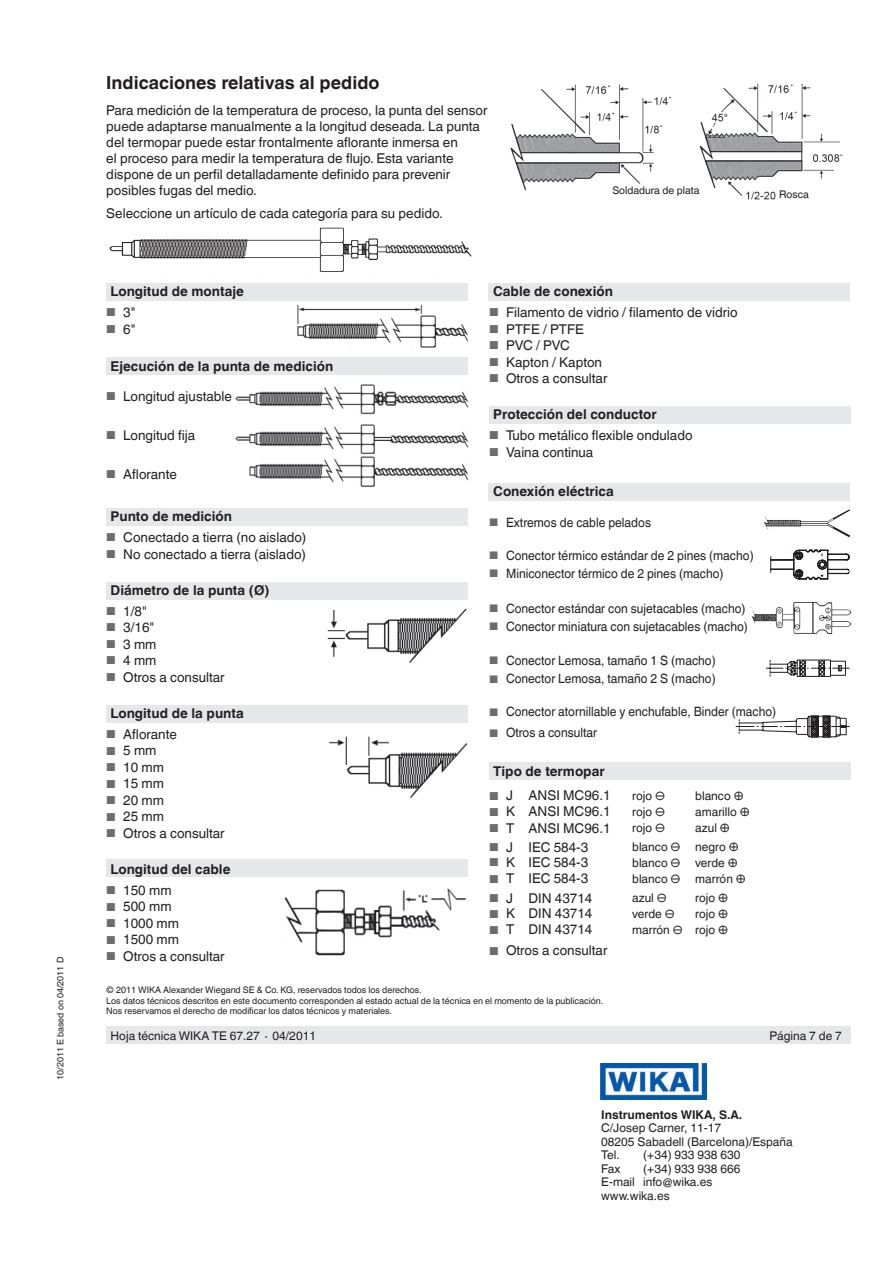
<style>
.page{position:relative;width:893px;height:1263px;background:#fff}
.page>*{position:absolute;margin:0;border:0;box-sizing:border-box;transform-origin:0 0}
.t1{font:700 18px "Helvetica World";color:#231f20}
.t2{font:13.5px/16px "Helvetica World";color:#231f20}
.t3{font:700 13.5px "Helvetica World";color:#231f20}
.t4{font:12.9px "Helvetica World";color:#231f20;scale:.94 1}
.t5{font:12px/13.5px "Helvetica World";color:#231f20}
.t6{font:700 12px "Helvetica World";color:#231f20}
.t7{font:10.5px "Helvetica World";color:#231f20}
.t8{font:9px/10.5px "Helvetica World";color:#231f20}
.s1{font-size:11.55px;color:#6c6d70}
.s2{font-size:10.95px;color:#6c6d70}
</style>
<div class="page">
<img style="left:601px;top:1063px;width:105px;height:36px">
<div style="left:106px;top:1027px;width:744px;height:17px;background:#e6e7e9"></div>
<div style="left:106px;top:284px;width:362px;height:17px;background:#e6e7e9"></div>
<div style="left:489px;top:763px;width:361px;height:17px;background:#e6e7e9"></div>
<div style="left:488px;top:283px;width:362px;height:17px;background:#e6e7e9"></div>
<div style="left:488px;top:483px;width:362px;height:17px;background:#e6e7e9"></div>
<img style="left:699px;top:83px;width:144px;height:117px">
<div style="left:489px;top:406px;width:361px;height:17px;background:#e6e7e9"></div>
<img style="left:510px;top:84px;width:162px;height:107px">
<div style="left:106px;top:358px;width:362px;height:17px;background:#e6e7e9"></div>
<div style="left:106px;top:508px;width:362px;height:17px;background:#e6e7e9"></div>
<div style="left:106px;top:705px;width:362px;height:17px;background:#e6e7e9"></div>
<div style="left:106px;top:582px;width:362px;height:17px;background:#e6e7e9"></div>
<div style="left:106px;top:860px;width:362px;height:17px;background:#e6e7e9"></div>
<img style="left:297px;top:305px;width:171px;height:45px">
<img style="left:235px;top:383px;width:234px;height:32px">
<img style="left:235px;top:423px;width:234px;height:31px">
<img style="left:249px;top:455px;width:220px;height:32px">
<img style="left:344px;top:608px;width:123px;height:55px">
<img style="left:329px;top:736px;width:139px;height:62px">
<img style="left:284px;top:888px;width:185px;height:68px">
<img style="left:327px;top:610px;width:17px;height:47px">
<img style="left:109px;top:227px;width:363px;height:45px">
<img style="left:764px;top:509px;width:86px;height:29px">
<svg style="left:766px;top:659px;width:84px;height:18px"></svg>
<svg style="left:735px;top:715px;width:115px;height:23px"></svg>
<svg style="left:770px;top:549px;width:80px;height:31px"></svg>
<img style="left:750px;top:602px;width:102px;height:32px">
<p class="t8" style="left:55px;top:1080px;width:125px;rotate:-90deg">10/2011 E based on 04/2011 D</p>
<h1 class="t1" style="left:106px;top:73px;width:275px">Indicaciones relativas al pedido</h1>
<p class="t2" style="left:106px;top:102px;width:383px">Para medición de la temperatura de proceso, la punta del sensor puede adaptarse manualmente a la longitud deseada. La punta del termopar puede estar frontalmente aflorante inmersa en<br>el proceso para medir la temperatura de flujo. Esta variante dispone de un perfil detalladamente definido para prevenir posibles fugas del medio.</p>
<p class="t2" style="left:106px;top:205px;width:338px">Seleccione un artículo de cada categoría para su pedido.</p>
<p class="t7" style="left:612px;top:185px;width:89px">Soldadura de plata</p>
<p class="t7" style="left:779px;top:189px;width:31px">Rosca</p>
<p class="t3" style="left:111px;top:284px;width:135px">Longitud de montaje</p>
<p class="t2" style="left:106px;top:304px;width:31px"><span class="s1">■</span> 3"</p>
<p class="t2" style="left:106px;top:321px;width:31px"><span class="s1">■</span> 6"</p>
<p class="t3" style="left:111px;top:359px;width:224px">Ejecución de la punta de medición</p>
<p class="t2" style="left:106px;top:388px;width:127px"><span class="s1">■</span> Longitud ajustable</p>
<p class="t2" style="left:106px;top:427px;width:91px"><span class="s1">■</span> Longitud fija</p>
<p class="t2" style="left:106px;top:466px;width:72px"><span class="s1">■</span> Aflorante</p>
<p class="t3" style="left:111px;top:509px;width:123px">Punto de medición</p>
<p class="t2" style="left:106px;top:529px;width:202px"><span class="s1">■</span> Conectado a tierra (no aislado)</p>
<p class="t2" style="left:106px;top:546px;width:201px"><span class="s1">■</span> No conectado a tierra (aislado)</p>
<p class="t3" style="left:111px;top:582px;width:160px">Diámetro de la punta (Ø)</p>
<p class="t2" style="left:106px;top:603px;width:42px"><span class="s1">■</span> 1/8"</p>
<p class="t2" style="left:106px;top:619px;width:50px"><span class="s1">■</span> 3/16"</p>
<p class="t2" style="left:106px;top:636px;width:52px"><span class="s1">■</span> 3mm</p>
<p class="t2" style="left:106px;top:652px;width:52px"><span class="s1">■</span> 4mm</p>
<p class="t2" style="left:106px;top:669px;width:120px"><span class="s1">■</span> Otros a consultar</p>
<p class="t3" style="left:111px;top:705px;width:135px">Longitud de la punta</p>
<p class="t2" style="left:106px;top:726px;width:72px"><span class="s1">■</span> Aflorante</p>
<p class="t2" style="left:106px;top:742px;width:52px"><span class="s1">■</span> 5mm</p>
<p class="t2" style="left:106px;top:759px;width:59px"><span class="s1">■</span> 10 mm</p>
<p class="t2" style="left:106px;top:775px;width:59px"><span class="s1">■</span> 15 mm</p>
<p class="t2" style="left:106px;top:792px;width:59px"><span class="s1">■</span> 20 mm</p>
<p class="t2" style="left:106px;top:808px;width:59px"><span class="s1">■</span> 25 mm</p>
<p class="t2" style="left:106px;top:825px;width:120px"><span class="s1">■</span> Otros a consultar</p>
<p class="t3" style="left:111px;top:861px;width:121px">Longitud del cable</p>
<p class="t2" style="left:106px;top:882px;width:67px"><span class="s1">■</span> 150 mm</p>
<p class="t2" style="left:106px;top:898px;width:67px"><span class="s1">■</span> 500 mm</p>
<p class="t2" style="left:106px;top:915px;width:74px"><span class="s1">■</span> 1000 mm</p>
<p class="t2" style="left:106px;top:931px;width:74px"><span class="s1">■</span> 1500 mm</p>
<p class="t2" style="left:106px;top:948px;width:120px"><span class="s1">■</span> Otros a consultar</p>
<p class="t3" style="left:493px;top:284px;width:121px">Cable de conexión</p>
<p class="t2" style="left:489px;top:304px;width:250px"><span class="s1">■</span> Filamento de vidrio / filamento de vidrio</p>
<p class="t2" style="left:489px;top:321px;width:96px"><span class="s1">■</span> PTFE / PTFE</p>
<p class="t2" style="left:489px;top:337px;width:82px"><span class="s1">■</span> PVC / PVC</p>
<p class="t2" style="left:489px;top:354px;width:115px"><span class="s1">■</span> Kapton / Kapton</p>
<p class="t2" style="left:489px;top:370px;width:120px"><span class="s1">■</span> Otros a consultar</p>
<p class="t3" style="left:493px;top:407px;width:165px">Protección del conductor</p>
<p class="t2" style="left:489px;top:427px;width:205px"><span class="s1">■</span> Tubo metálico flexible ondulado</p>
<p class="t2" style="left:489px;top:444px;width:106px"><span class="s1">■</span> Vaina continua</p>
<p class="t3" style="left:493px;top:483px;width:122px">Conexión eléctrica</p>
<p class="t4" style="left:489px;top:515px;width:174px"><span class="s2">■</span> Extremos de cable pelados</p>
<p class="t4" style="left:489px;top:548px;width:283px"><span class="s2">■</span> Conector térmico estándar de 2 pines (macho)</p>
<p class="t4" style="left:489px;top:566px;width:251px"><span class="s2">■</span> Miniconector térmico de 2 pines (macho)</p>
<p class="t4" style="left:489px;top:601px;width:274px"><span class="s2">■</span> Conector estándar con sujetacables (macho)</p>
<p class="t4" style="left:489px;top:619px;width:277px"><span class="s2">■</span> Conector miniatura con sujetacables (macho)</p>
<p class="t4" style="left:489px;top:653px;width:243px"><span class="s2">■</span> Conector Lemosa, tamaño 1 S (macho)</p>
<p class="t4" style="left:489px;top:671px;width:243px"><span class="s2">■</span> Conector Lemosa, tamaño 2 S (macho)</p>
<p class="t4" style="left:489px;top:704px;width:307px"><span class="s2">■</span> Conector atornillable y enchufable, Binder (macho)</p>
<p class="t4" style="left:489px;top:725px;width:116px"><span class="s2">■</span> Otros a consultar</p>
<p class="t3" style="left:493px;top:764px;width:113px">Tipo de termopar</p>
<p class="t2" style="left:489px;top:788px;width:123px"><span class="s1">■</span> J ANSI MC96.1</p>
<p class="t5" style="left:632px;top:789px;width:34px">rojo ⊖</p>
<p class="t5" style="left:695px;top:789px;width:50px">blanco ⊕</p>
<p class="t2" style="left:489px;top:804px;width:123px"><span class="s1">■</span> K ANSI MC96.1</p>
<p class="t5" style="left:632px;top:805px;width:34px">rojo ⊖</p>
<p class="t5" style="left:695px;top:805px;width:56px">amarillo ⊕</p>
<p class="t2" style="left:489px;top:820px;width:123px"><span class="s1">■</span> T ANSI MC96.1</p>
<p class="t5" style="left:632px;top:821px;width:34px">rojo ⊖</p>
<p class="t5" style="left:695px;top:821px;width:36px">azul ⊕</p>
<p class="t2" style="left:489px;top:839px;width:101px"><span class="s1">■</span> J IEC 584-3</p>
<p class="t5" style="left:632px;top:840px;width:108px">blanco ⊖ negro ⊕</p>
<p class="t2" style="left:489px;top:854px;width:101px"><span class="s1">■</span> K IEC 584-3</p>
<p class="t5" style="left:632px;top:856px;width:107px">blanco ⊖ verde ⊕</p>
<p class="t2" style="left:489px;top:871px;width:101px"><span class="s1">■</span> T IEC 584-3</p>
<p class="t5" style="left:632px;top:872px;width:115px">blanco ⊖ marrón ⊕</p>
<p class="t2" style="left:489px;top:890px;width:105px"><span class="s1">■</span> J DIN 43714</p>
<p class="t5" style="left:632px;top:891px;width:36px">azul ⊖</p>
<p class="t5" style="left:695px;top:891px;width:34px">rojo ⊕</p>
<p class="t2" style="left:489px;top:906px;width:105px"><span class="s1">■</span> K DIN 43714</p>
<p class="t5" style="left:632px;top:907px;width:44px">verde ⊖</p>
<p class="t5" style="left:695px;top:907px;width:34px">rojo ⊕</p>
<p class="t2" style="left:489px;top:921px;width:105px"><span class="s1">■</span> T DIN 43714</p>
<p class="t5" style="left:632px;top:923px;width:97px">marrón ⊖ rojo ⊕</p>
<p class="t2" style="left:489px;top:943px;width:120px"><span class="s1">■</span> Otros a consultar</p>
<p class="t8" style="left:106px;top:985px;width:498px">© 2011 WIKA Alexander Wiegand SE &amp; Co. KG, reservados todos los derechos.<br>Los datos técnicos descritos en este documento corresponden al estado actual de la técnica en el momento de la publicación.<br>Nos reservamos el derecho de modificar los datos técnicos y materiales.</p>
<p class="t5" style="left:111px;top:1029px;width:207px">Hoja técnica WIKA TE 67.27 ∙ 04/2011</p>
<p class="t5" style="left:769px;top:1029px;width:74px">Página 7 de 7</p>
<p class="t6" style="left:601px;top:1107px;width:142px">Instrumentos WIKA, S.A.</p>
<p class="t5" style="left:601px;top:1121px;width:193px">C/Josep Carner, 11-17<br>08205 Sabadell (Barcelona)/España<br>Tel.</p>
<p class="t5" style="left:643px;top:1148px;width:99px">(+34) 933 938 630</p>
<p class="t5" style="left:601px;top:1161px;width:141px;text-indent:42px">(+34) 933 938 666<br>E-mail info@wika.es www.wika.es</p>
<p class="t5" style="left:601px;top:1161px;width:21px">Fax</p>
</div>
